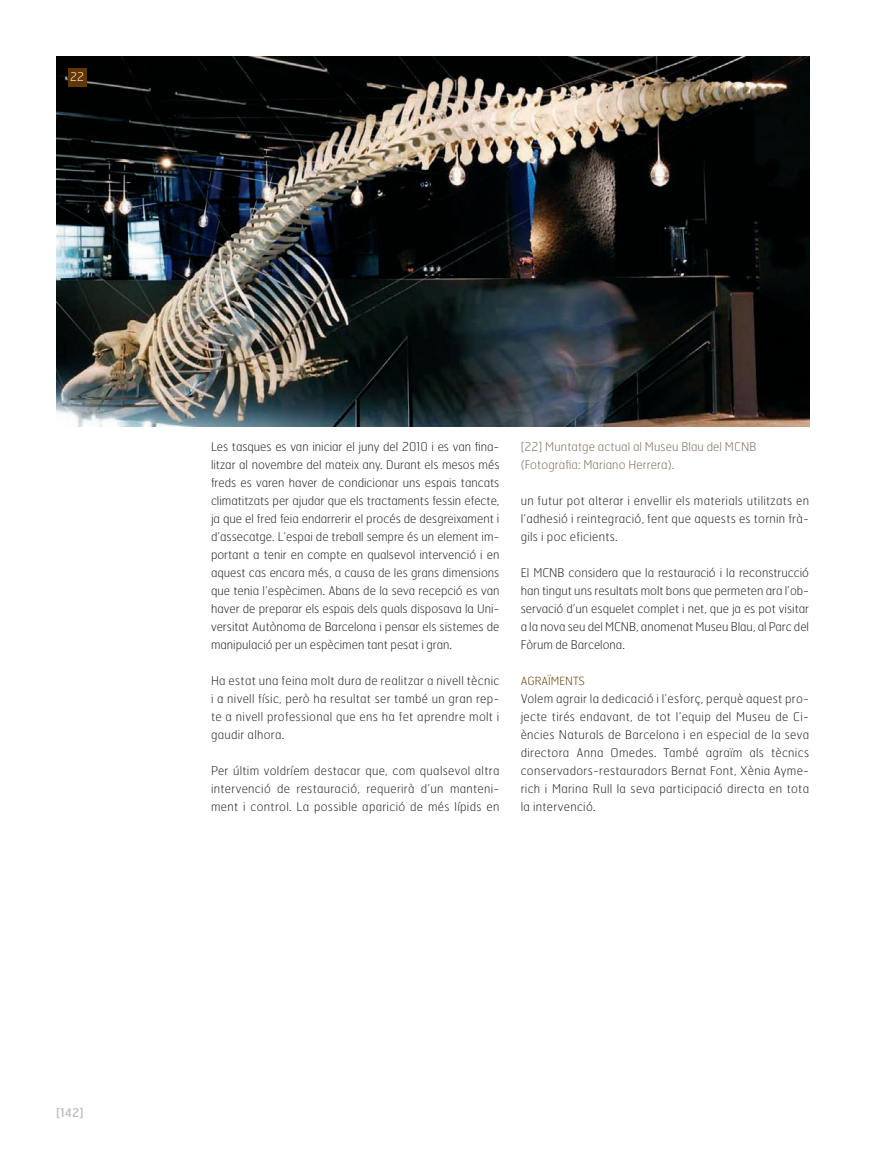
<style>
.page{position:relative;width:894px;height:1149px;background:#fff}
.page>*{position:absolute;margin:0;border:0;box-sizing:border-box;transform-origin:0 0}
.Txt_CAT{font:100 12px/18px "Hermes";letter-spacing:.025em;color:#231f20;text-align:justify}
.Pie_de_foto{font:100 12px/18px "Hermes";letter-spacing:.01em;color:#7c6954}
.t1{font:12px "Hermes";color:#bcbdc0}
.Detalle_foto{font:100 12px "Hermes";color:#fff}
.seccion{font:100 11.25px "Hermes";color:#653500}
</style>
<div class="page">
<img style="left:56px;top:57px;width:753px;height:369px">
<div style="left:68px;top:68px;width:18px;height:18px;background:#653500"></div>
<p class="Detalle_foto" style="left:70px;top:70px;width:15px">22</p>
<p class="t1" style="left:56px;top:1105px;width:29px">[142]</p>
<p class="Txt_CAT" style="left:211px;top:437px;width:290px">Les tasques es van iniciar el juny del 2010 i es van fina&shy;litzar al novembre del mateix any. Durant els mesos més freds es varen haver de condicionar uns espais tancats climatitzats per ajudar que els tractaments fessin efecte, ja que el fred feia endarrerir el procés de desgreixament i d’assecatge. L’espai de treball sempre és un element im&shy;portant a tenir en compte en qualsevol intervenció i en aquest cas encara més, a causa de les grans dimensions que tenia l’espècimen. Abans de la seva recepció es van haver de preparar els espais dels quals disposava la Uni&shy;versitat Autònoma de Barcelona i pensar els sistemes de manipulació per un espècimen tant pesat i gran.</p>
<p class="Txt_CAT" style="left:211px;top:671px;width:290px">Ha estat una feina molt dura de realitzar a nivell tècnic i a nivell físic, però ha resultat ser també un gran rep&shy;te a nivell professional que ens ha fet aprendre molt i gaudir alhora.</p>
<p class="Txt_CAT" style="left:211px;top:761px;width:290px">Per últim voldríem destacar que, com qualsevol altra intervenció de restauració, requerirà d’un manteni&shy;ment i control. La possible aparició de més lípids en</p>
<p class="Pie_de_foto" style="left:520px;top:437px;width:237px">[22] Muntatge actual al Museu Blau del MCNB (Fotografia: Mariano Herrera).</p>
<p class="Txt_CAT" style="left:520px;top:491px;width:290px">un futur pot alterar i envellir els materials utilitzats en l’adhesió i reintegració, fent que aquests es tornin frà&shy;gils i poc eficients.</p>
<p class="Txt_CAT" style="left:520px;top:563px;width:290px">El MCNB considera que la restauració i la reconstrucció han tingut uns resultats molt bons que permeten ara l’ob&shy;servació d’un esquelet complet i net, que ja es pot visitar a la nova seu del MCNB, anomenat Museu Blau, al Parc del Fòrum de Barcelona.</p>
<p class="seccion" style="left:520px;top:674px;width:66px">AGRAÏMENTS</p>
<p class="Txt_CAT" style="left:520px;top:689px;width:290px">Volem agrair la dedicació i l’esforç, perquè aquest pro&shy;jecte tirés endavant, de tot l’equip del Museu de Ci&shy;ències Naturals de Barcelona i en especial de la seva directora Anna Omedes. També agraïm als tècnics conservadors-restauradors Bernat Font, Xènia Ayme&shy;rich i Marina Rull la seva participació directa en tota la intervenció.</p>
</div>
